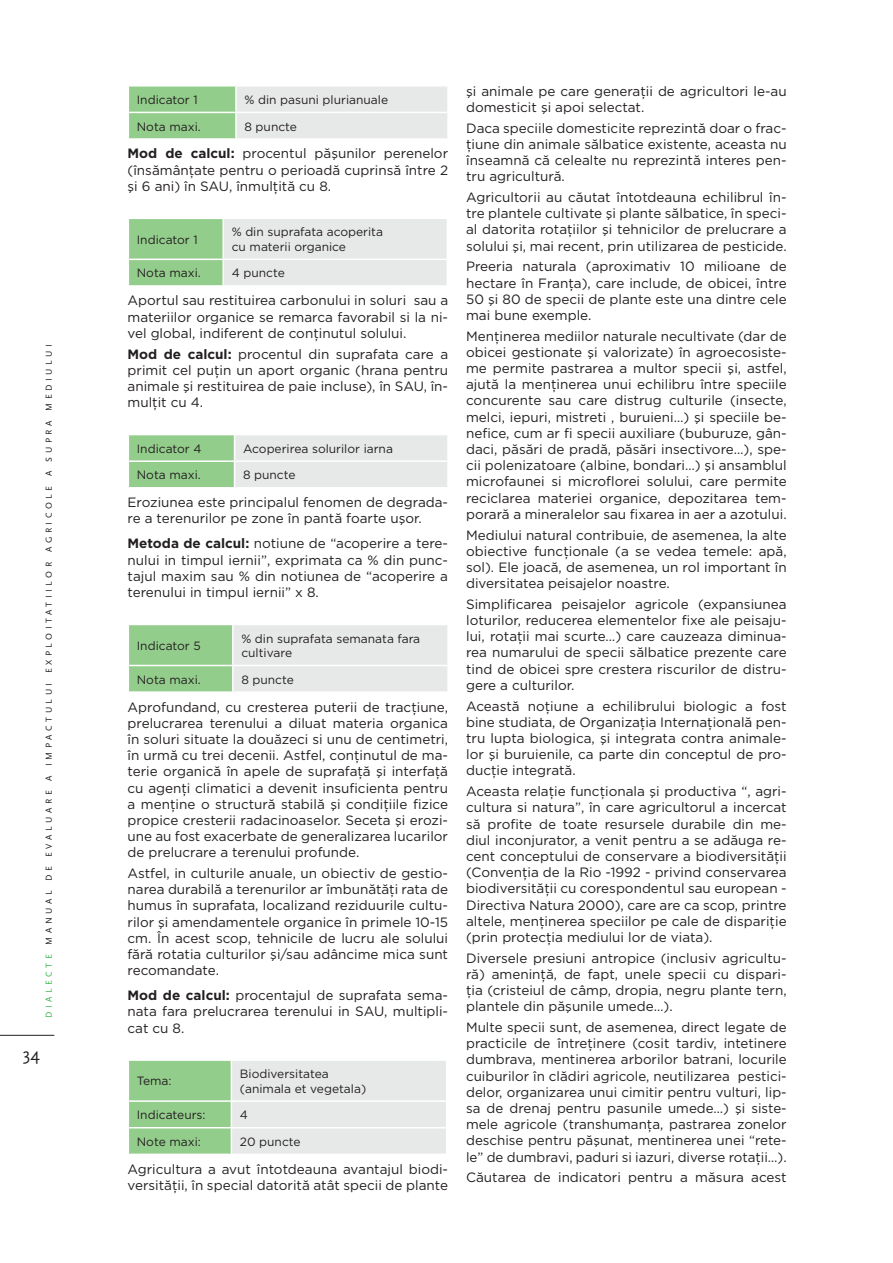
<style>
.page{position:relative;width:893px;height:1263px;background:#fff}
.page>*{position:absolute;margin:0;border:0;box-sizing:border-box;transform-origin:0 0}
.t1{font:18px "Scala Sans";color:#231f20}
.t2{font:13.5px/16.2px "Gotham";color:#231f20;text-align:justify}
.t3{font:12px/14.4px "Gotham";color:#231f20}
.t4{font:9px "Scala Sans";letter-spacing:.4em;color:#231f20}
.s1{color:#3bb54a}
.s2{font-weight:700}
</style>
<div class="page">
<hr style="left:0;top:1035px;width:54px;height:1px;background:#231f20">
<svg style="left:128px;top:87px;width:319px;height:51px"></svg>
<hr style="left:129px;top:112px;width:108px;height:1px;background:#fff">
<hr style="left:235px;top:87px;width:2px;height:25px;background:#fff">
<hr style="left:235px;top:113px;width:2px;height:25px;background:#fff">
<hr style="left:237px;top:112px;width:210px;height:1px;background:#fff">
<svg style="left:128px;top:219px;width:319px;height:67px"></svg>
<hr style="left:224px;top:259px;width:223px;height:1px;background:#fff">
<hr style="left:224px;top:285px;width:224px;height:2px;background:#fff">
<svg style="left:128px;top:435px;width:319px;height:52px"></svg>
<hr style="left:235px;top:460px;width:212px;height:2px;background:#fff">
<svg style="left:128px;top:625px;width:319px;height:66px"></svg>
<hr style="left:129px;top:665px;width:105px;height:1px;background:#fff">
<hr style="left:232px;top:625px;width:2px;height:40px;background:#fff">
<hr style="left:232px;top:666px;width:2px;height:25px;background:#fff">
<hr style="left:234px;top:665px;width:213px;height:1px;background:#fff">
<svg style="left:128px;top:1060px;width:318px;height:94px"></svg>
<hr style="left:232px;top:1100px;width:214px;height:2px;background:#fff">
<hr style="left:232px;top:1127px;width:214px;height:1px;background:#fff">
<hr style="left:232px;top:1153px;width:215px;height:2px;background:#fff">
<p class="t4" style="left:44px;top:1018px;width:676px;rotate:-90deg"><span class="s1">dialecte</span> Manual de evaluare a im pactului exploitatiilor agricole a supra m ediului</p>
<h1 class="t1" style="left:23px;top:1044px;width:19px">34</h1>
<p class="t3" style="left:137px;top:92px;width:62px">Indicator 1</p>
<p class="t3" style="left:244px;top:92px;width:145px">% din pasuni plurianuale</p>
<p class="t3" style="left:137px;top:119px;width:65px">Nota maxi.</p>
<p class="t3" style="left:244px;top:119px;width:54px">8 puncte</p>
<p class="t2" style="left:128px;top:145px;width:322px"><span class="s2">Mod de calcul:</span> procentul păşunilor perenelor (însămânţate pentru o perioadă cuprinsă între 2 şi 6 ani) în SAU, înmulţită cu 8.</p>
<p class="t3" style="left:137px;top:232px;width:62px">Indicator 1</p>
<p class="t3" style="left:232px;top:225px;width:153px">% din suprafata acoperita cu materii organice</p>
<p class="t3" style="left:137px;top:266px;width:65px">Nota maxi.</p>
<p class="t3" style="left:232px;top:266px;width:55px">4 puncte</p>
<p class="t2" style="left:128px;top:292px;width:322px">Aportul sau restituirea carbonului in soluri sau a materiilor organice se remarca favorabil si la ni&shy;vel global, indiferent de conţinutul solului.</p>
<p class="t2" style="left:128px;top:345px;width:322px"><span class="s2">Mod de calcul:</span> procentul din suprafata care a primit cel puţin un aport organic (hrana pentru animale şi restituirea de paie incluse), în SAU, în&shy;mulţit cu 4.</p>
<p class="t3" style="left:137px;top:441px;width:66px">Indicator 4</p>
<p class="t3" style="left:243px;top:441px;width:151px">Acoperirea solurilor iarna</p>
<p class="t3" style="left:137px;top:468px;width:65px">Nota maxi.</p>
<p class="t3" style="left:243px;top:468px;width:54px">8 puncte</p>
<p class="t2" style="left:128px;top:494px;width:322px">Eroziunea este principalul fenomen de degrada&shy;re a terenurilor pe zone în pantă foarte uşor.</p>
<p class="t2" style="left:128px;top:535px;width:322px"><span class="s2">Metoda de calcul:</span> notiune de “acoperire a tere&shy;nului in timpul iernii”, exprimata ca % din punc&shy;tajul maxim sau % din notiunea de “acoperire a terenului in timpul iernii” x 8.</p>
<p class="t3" style="left:137px;top:638px;width:65px">Indicator 5</p>
<p class="t3" style="left:241px;top:631px;width:180px">% din suprafata semanata fara cultivare</p>
<p class="t3" style="left:137px;top:672px;width:65px">Nota maxi.</p>
<p class="t3" style="left:241px;top:672px;width:54px">8 puncte</p>
<p class="t2" style="left:128px;top:698px;width:322px">Aprofundand, cu cresterea puterii de tracţiune, prelucrarea terenului a diluat materia organica în soluri situate la douăzeci si unu de centimetri, în urmă cu trei decenii. Astfel, conţinutul de ma&shy;terie organică în apele de suprafaţă şi interfaţă cu agenţi climatici a devenit insuficienta pentru a menţine o structură stabilă şi condiţiile fizice propice cresterii radacinoaselor. Seceta şi erozi&shy;une au fost exacerbate de generalizarea lucarilor de prelucrare a terenului profunde.</p>
<p class="t2" style="left:128px;top:865px;width:322px">Astfel, in culturile anuale, un obiectiv de gestio&shy;narea durabilă a terenurilor ar îmbunătăţi rata de humus în suprafata, localizand reziduurile cultu&shy;rilor şi amendamentele organice în primele 10-15 cm. În acest scop, tehnicile de lucru ale solului fără rotatia culturilor şi/sau adâncime mica sunt recomandate.</p>
<p class="t2" style="left:128px;top:987px;width:322px"><span class="s2">Mod de calcul:</span> procentajul de suprafata sema&shy;nata fara prelucrarea terenului in SAU, multipli&shy;cat cu 8.</p>
<p class="t3" style="left:137px;top:1074px;width:36px">Tema:</p>
<p class="t3" style="left:240px;top:1066px;width:128px">Biodiversitatea (animala et vegetala)</p>
<p class="t3" style="left:137px;top:1107px;width:70px">Indicateurs:</p>
<p class="t3" style="left:240px;top:1107px;width:10px">4</p>
<p class="t3" style="left:137px;top:1134px;width:66px">Note maxi:</p>
<p class="t3" style="left:240px;top:1134px;width:62px">20 puncte</p>
<p class="t2" style="left:128px;top:1160px;width:322px">Agricultura a avut întotdeauna avantajul biodi&shy;versităţii, în special datorită atât specii de plante</p>
<p class="t2" style="left:466px;top:83px;width:322px">şi animale pe care generaţii de agricultori le-au domesticit şi apoi selectat.</p>
<p class="t2" style="left:466px;top:120px;width:322px">Daca speciile domesticite reprezintă doar o frac&shy;ţiune din animale sălbatice existente, aceasta nu înseamnă că celealte nu reprezintă interes pen&shy;tru agricultură.</p>
<p class="t2" style="left:466px;top:189px;width:322px">Agricultorii au căutat întotdeauna echilibrul în&shy;tre plantele cultivate şi plante sălbatice, în speci&shy;al datorita rotaţiilor şi tehnicilor de prelucrare a solului şi, mai recent, prin utilizarea de pesticide.</p>
<p class="t2" style="left:466px;top:258px;width:322px">Preeria naturala (aproximativ 10 milioane de hectare în Franţa), care include, de obicei, între 50 şi 80 de specii de plante este una dintre cele mai bune exemple.</p>
<p class="t2" style="left:466px;top:327px;width:322px">Menţinerea mediilor naturale necultivate (dar de obicei gestionate şi valorizate) în agroecosiste&shy;me permite pastrarea a multor specii şi, astfel, ajută la menţinerea unui echilibru între speciile concurente sau care distrug culturile (insecte, melci, iepuri, mistreti , buruieni…) şi speciile be&shy;nefice, cum ar fi specii auxiliare (buburuze, gân&shy;daci, păsări de pradă, păsări insectivore…), spe&shy;cii polenizatoare (albine, bondari…) şi ansamblul microfaunei si microflorei solului, care permite reciclarea materiei organice, depozitarea tem&shy;porară a mineralelor sau fixarea in aer a azotului.</p>
<p class="t2" style="left:466px;top:526px;width:322px">Mediului natural contribuie, de asemenea, la alte obiective funcţionale (a se vedea temele: apă, sol). Ele joacă, de asemenea, un rol important în diversitatea peisajelor noastre.</p>
<p class="t2" style="left:466px;top:596px;width:322px">Simplificarea peisajelor agricole (expansiunea loturilor, reducerea elementelor fixe ale peisaju&shy;lui, rotaţii mai scurte…) care cauzeaza diminua&shy;rea numarului de specii sălbatice prezente care tind de obicei spre crestera riscurilor de distru&shy;gere a culturilor.</p>
<p class="t2" style="left:466px;top:697px;width:322px">Această noţiune a echilibrului biologic a fost bine studiata, de Organizaţia Internaţională pen&shy;tru lupta biologica, şi integrata contra animale&shy;lor şi buruienile, ca parte din conceptul de pro&shy;ducţie integrată.</p>
<p class="t2" style="left:466px;top:783px;width:322px">Aceasta relaţie funcţionala şi productiva “, agri&shy;cultura si natura”, în care agricultorul a incercat să profite de toate resursele durabile din me&shy;diul inconjurator, a venit pentru a se adăuga re&shy;cent conceptului de conservare a biodiversităţii (Convenţia de la Rio -1992 - privind conservarea biodiversităţii cu corespondentul sau european - Directiva Natura 2000), care are ca scop, printre altele, menţinerea speciilor pe cale de dispariţie (prin protecţia mediului lor de viata).</p>
<p class="t2" style="left:466px;top:949px;width:322px">Diversele presiuni antropice (inclusiv agricultu&shy;ră) ameninţă, de fapt, unele specii cu dispari&shy;ţia (cristeiul de câmp, dropia, negru plante tern, plantele din păşunile umede…).</p>
<p class="t2" style="left:466px;top:1019px;width:322px">Multe specii sunt, de asemenea, direct legate de practicile de întreţinere (cosit tardiv, intetinere dumbrava, mentinerea arborilor batrani, locurile cuiburilor în clădiri agricole, neutilizarea pestici&shy;delor, organizarea unui cimitir pentru vulturi, lip&shy;sa de drenaj pentru pasunile umede…) şi siste&shy;mele agricole (transhumanţa, pastrarea zonelor deschise pentru păşunat, mentinerea unei “rete&shy;le” de dumbravi, paduri si iazuri, diverse rotaţii…).</p>
<p class="t2" style="left:466px;top:1169px;width:322px">Căutarea de indicatori pentru a măsura acest</p>
</div>
